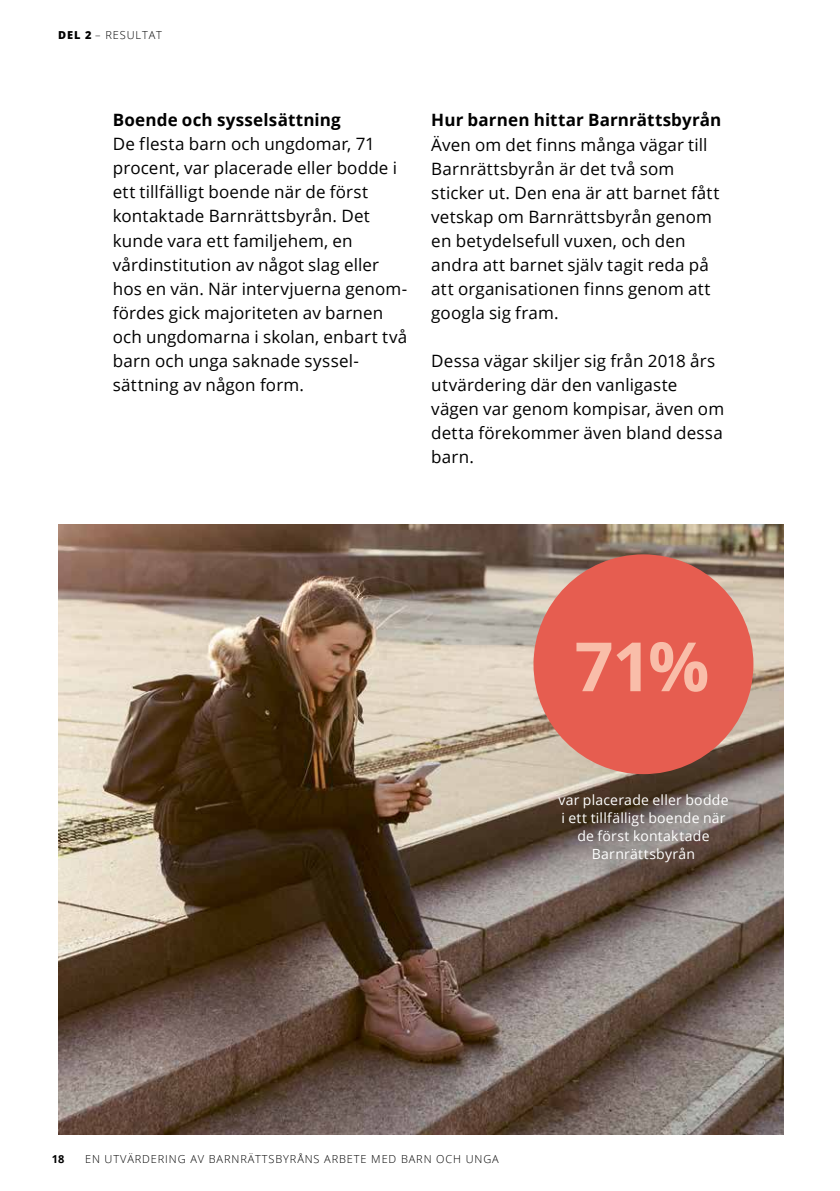
<style>
.page{position:relative;width:840px;height:1191px;background:#fff}
.page>*{position:absolute;margin:0;border:0;box-sizing:border-box;transform-origin:0 0}
.t1{font:700 68px "Open Sans";color:#f9bda9}
.t2{font:17px/24px "Open Sans";letter-spacing:.01em;color:#000}
.t3{font:700 17px "Open Sans";letter-spacing:.01em;color:#000}
.t4{font:14px/18px "Open Sans";letter-spacing:.015em;color:#fff;text-align:center}
.t5{font:300 11px "Open Sans";letter-spacing:.08em;color:#000}
.t6{font:700 11px "Open Sans";color:#000}
.s1{font-weight:800}
</style>
<div class="page">
<img style="left:58px;top:524px;width:724px;height:610px">
<div style="left:533px;top:554px;width:220px;height:220px;background:#e65d50;border-radius:50%"></div>
<div style="left:562px;top:798px;width:189px;height:89px;background:#000;opacity:.75"></div>
<p class="t5" style="left:58px;top:27px;width:105px"><span class="s1">DEL 2</span> – RESULTAT</p>
<p class="t3" style="left:113px;top:108px;width:229px">Boende och sysselsättning</p>
<p class="t2" style="left:113px;top:132px;width:296px">De flesta barn och ungdomar, 71 procent, var placerade eller bodde i ett tillfälligt boende när de först kontaktade Barnrättsbyrån. Det kunde vara ett familjehem, en vårdinstitution av något slag eller hos en vän. När intervjuerna genom&shy;fördes gick majoriteten av barnen och ungdomarna i skolan, enbart två barn och unga saknade syssel&shy;sättning av någon form.</p>
<p class="t3" style="left:431px;top:108px;width:291px">Hur barnen hittar Barnrättsbyrån</p>
<p class="t2" style="left:431px;top:132px;width:289px">Även om det finns många vägar till<br>Barnrättsbyrån är det två som sticker ut. Den ena är att barnet fått vetskap om Barnrättsbyrån genom en betydelsefull vuxen, och den andra att barnet själv tagit reda på att organisationen finns genom att googla sig fram.</p>
<p class="t2" style="left:431px;top:348px;width:294px">Dessa vägar skiljer sig från 2018 års utvärdering där den vanligaste vägen var genom kompisar, även om detta förekommer även bland dessa barn.</p>
<h1 class="t1" style="left:574px;top:618px;width:136px">71%</h1>
<p class="t4" style="left:558px;top:791px;width:171px">var placerade eller bodde i ett tillfälligt boende när de först kontaktade<br>Barnrättsbyrån</p>
<p class="t6" style="left:52px;top:1150px;width:14px">18</p>
<p class="t5" style="left:85px;top:1151px;width:415px">EN UTVÄRDERING AV BARNRÄTTSBYRÅNS ARBETE MED BARN OCH UNGA</p>
</div>
